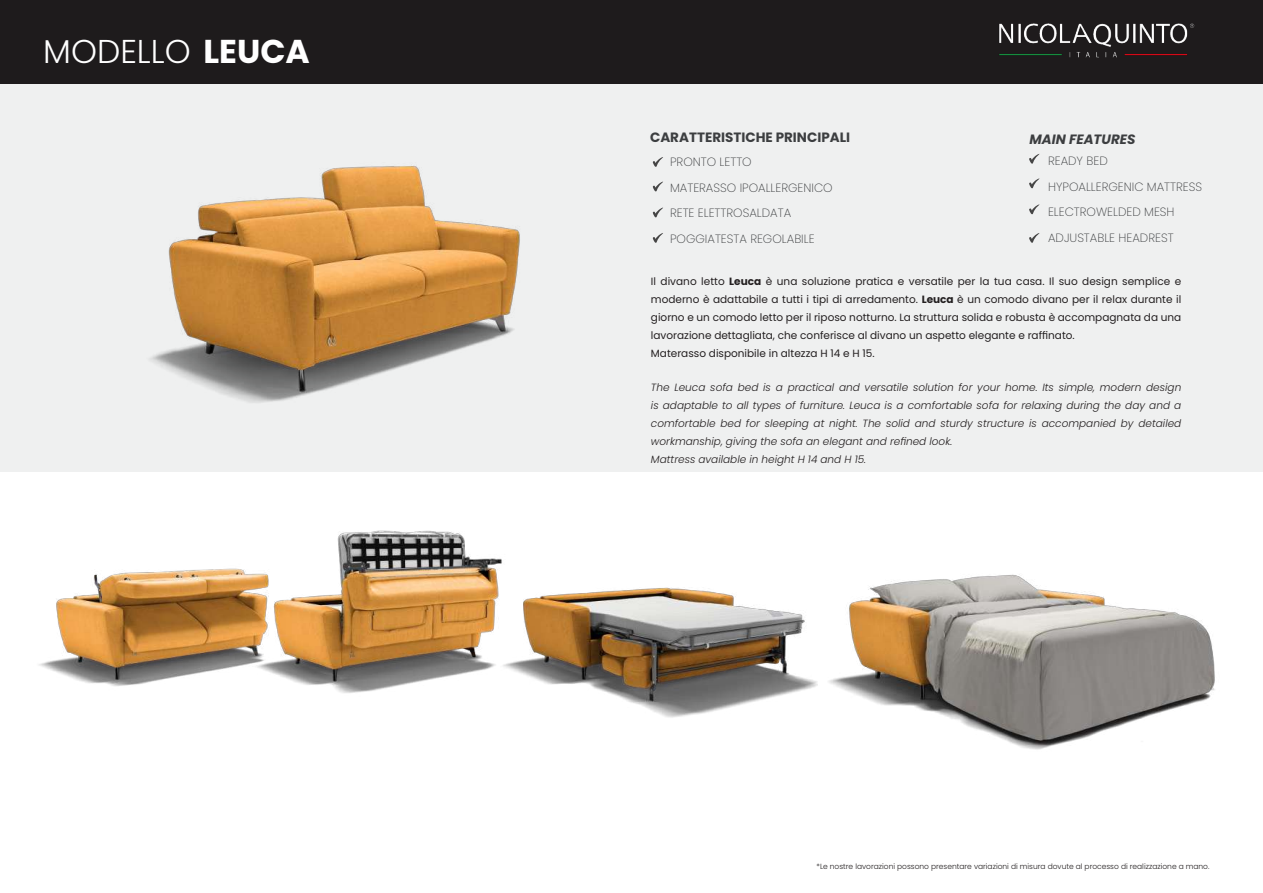
<style>
.page{position:relative;width:1263px;height:893px;background:#fff}
.page>*{position:absolute;margin:0;border:0;box-sizing:border-box;transform-origin:0 0}
.t1{font:300 33px "Poppins";color:#fff}
.t2{font:700 13.5px "Poppins";color:#3c3e40}
.t3{font:italic 700 13.5px "Poppins";color:#3c3e40}
.t4{font:200 12px/25.5px "Poppins";color:#3c3e40}
.t5{font:10.5px/18px "Poppins";color:#231f20}
.t6{font:italic 300 10.5px/18px "Poppins";color:#231f20}
.t7{font:300 7.5px "Poppins";color:#231f20}
.s1{font-weight:700}
</style>
<div class="page">
<div style="left:1px;top:82px;width:1262px;height:389px;background:#eff0f0"></div>
<div style="left:2px;top:0;width:1261px;height:84px;background:#1e1b1c"></div>
<img style="left:999px;top:23px;width:196px;height:35px">
<hr style="left:0;top:0;width:2px;height:84px;background:#1e1b1c">
<svg style="left:653px;top:157px;width:10px;height:10px"></svg>
<svg style="left:653px;top:181px;width:10px;height:11px"></svg>
<svg style="left:653px;top:207px;width:10px;height:11px"></svg>
<svg style="left:1029px;top:153px;width:11px;height:11px"></svg>
<svg style="left:1029px;top:178px;width:11px;height:11px"></svg>
<svg style="left:1029px;top:204px;width:11px;height:11px"></svg>
<img style="left:150px;top:165px;width:370px;height:238px">
<img style="left:0;top:471px;width:397px;height:215px">
<img style="left:200px;top:474px;width:249px;height:219px">
<img style="left:449px;top:471px;width:309px;height:247px">
<svg style="left:653px;top:233px;width:10px;height:10px"></svg>
<svg style="left:1029px;top:233px;width:11px;height:10px"></svg>
<img style="left:758px;top:471px;width:505px;height:279px">
<h1 class="t1" style="left:43px;top:32px;width:268px">MODELLO <span class="s1">LEUCA</span></h1>
<p class="t2" style="left:650px;top:129px;width:202px">CARATTERISTICHE PRINCIPALI</p>
<p class="t3" style="left:1029px;top:131px;width:108px">MAIN FEATURES</p>
<p class="t4" style="left:670px;top:149px;width:164px">PRONTO LETTO<br>MATERASSO IPOALLERGENICO<br>RETE ELETTROSALDATA<br>POGGIATESTA REGOLABILE</p>
<p class="t4" style="left:1048px;top:148px;width:156px">READY BED<br>HYPOALLERGENIC MATTRESS<br>ELECTROWELDED MESH<br>ADJUSTABLE HEADREST</p>
<p class="t5" style="left:651px;top:272px;width:532px">Il divano letto <span class="s1">Leuca</span> è una soluzione pratica e versatile per la tua casa. Il suo design semplice e moderno è adattabile a tutti i tipi di arredamento. <span class="s1">Leuca</span> è un comodo divano per il relax durante il giorno e un comodo letto per il riposo notturno. La struttura solida e robusta è accompagnata da una lavorazione dettagliata, che conferisce al divano un aspetto elegante e raffinato.<br>Materasso disponibile in altezza H 14 e H 15.</p>
<p class="t6" style="left:651px;top:378px;width:532px">The Leuca sofa bed is a practical and versatile solution for your home. Its simple, modern design is adaptable to all types of furniture. Leuca is a comfortable sofa for relaxing during the day and a comfortable bed for sleeping at night. The solid and sturdy structure is accompanied by detailed workmanship, giving the sofa an elegant and refined look.<br>Mattress available in height H 14 and H 15.</p>
<p class="t7" style="left:816px;top:862px;width:394px">*Le nostre lavorazioni possono presentare variazioni di misura dovute al processo di realizzazione a mano.</p>
</div>
